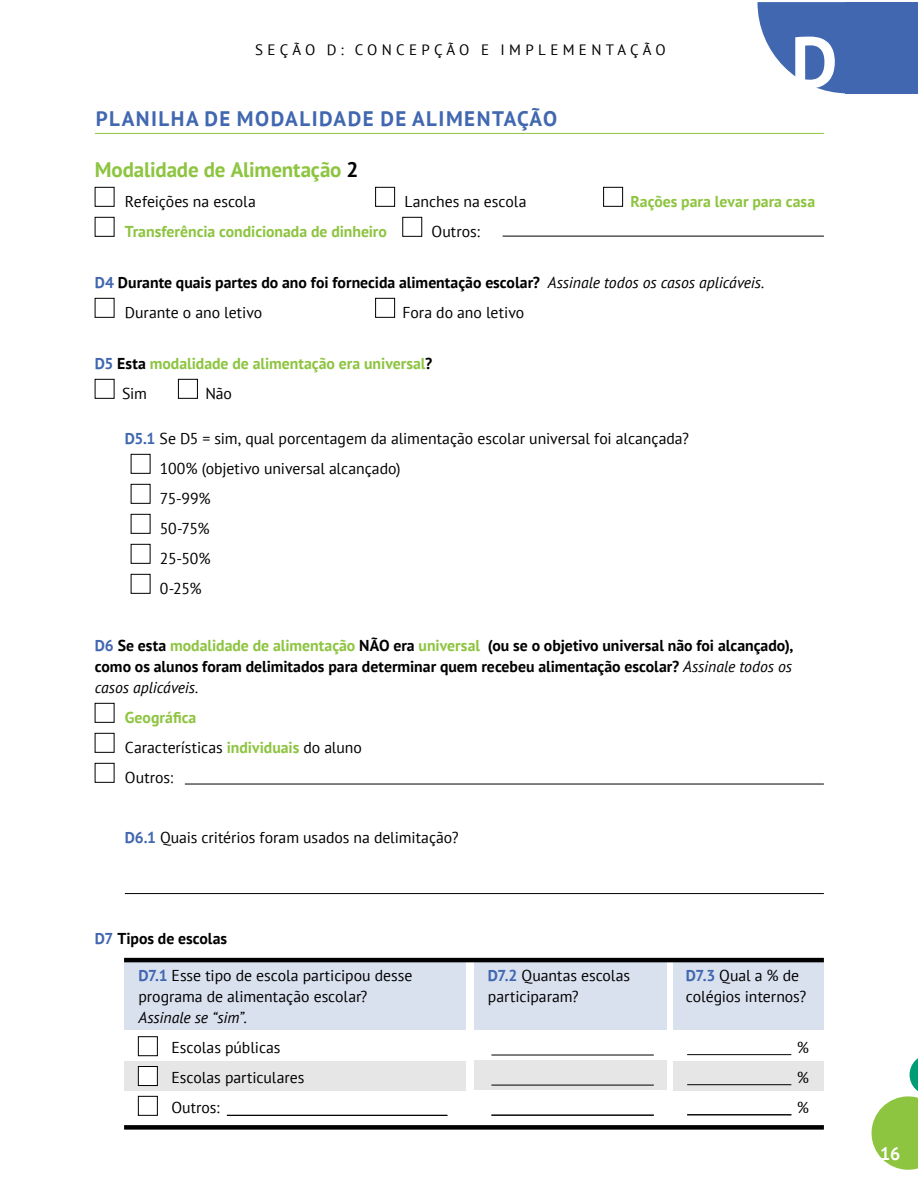
<style>
.page{position:relative;width:918px;height:1188px;background:#fff}
.page>*{position:absolute;margin:0;border:0;box-sizing:border-box;transform-origin:0 0}
.t1{font:700 72px "PT Sans";color:#fff}
.t2{font:700 21px "PT Sans";letter-spacing:.07em;color:#4067b0}
.t3{font:700 21px "PT Sans";letter-spacing:-.01em;color:#8dc440}
.t4{font:700 18px "PT Sans";color:#fff}
.t5{font:15.75px/30px "PT Sans";letter-spacing:-.005em;color:#000}
.t6{font:700 15.75px/21px "PT Sans";color:#000}
.t7{font:700 15.75px/30px "PT Sans";color:#8dc440}
.t8{font:italic 15.75px "PT Sans";letter-spacing:-.005em;color:#000}
.t9{font:15px "PT Sans";letter-spacing:.29em;color:#000}
.s1{color:#000}
.s2{color:#4067b0}
.s3{font-weight:400;font-style:italic}
.s4{font-weight:400}
.s5{font-weight:400;color:#000}
.s6{font-weight:700;color:#4067b0}
.s7{color:#8dc440}
.s8{font-weight:700;color:#8dc440}
</style>
<div class="page">
<svg style="left:872px;top:1058px;width:46px;height:112px"></svg>
<svg style="left:757px;top:2px;width:161px;height:91px;background:#5779b9"></svg>
<div style="left:124px;top:1061px;width:342px;height:30px;background:#e6e6e6"></div>
<div style="left:124px;top:962px;width:342px;height:68px;background:#d9e1ef"></div>
<div style="left:124px;top:1125px;width:700px;height:5px;background:#000"></div>
<div style="left:674px;top:1061px;width:150px;height:30px;background:#e6e6e6"></div>
<div style="left:674px;top:962px;width:150px;height:68px;background:#d9e1ef"></div>
<div style="left:474px;top:1060px;width:192px;height:30px;background:#e6e6e6"></div>
<div style="left:474px;top:962px;width:192px;height:67px;background:#d9e1ef"></div>
<hr style="left:124px;top:958px;width:700px;height:4px;background:#000">
<hr style="left:185px;top:784px;width:639px;height:1px;background:#000">
<div style="left:138px;top:1037px;width:20px;height:19px;border:1px solid #000"></div>
<div style="left:138px;top:1067px;width:19px;height:19px;background:#fff"></div>
<div style="left:138px;top:1066px;width:20px;height:20px;border:1px solid #000"></div>
<div style="left:138px;top:1096px;width:20px;height:20px;border:1px solid #000"></div>
<hr style="left:227px;top:1115px;width:220px;height:1px;background:#000">
<hr style="left:491px;top:1115px;width:163px;height:1px;background:#000">
<hr style="left:491px;top:1085px;width:163px;height:1px;background:#000">
<hr style="left:491px;top:1055px;width:163px;height:1px;background:#000">
<hr style="left:687px;top:1115px;width:104px;height:1px;background:#000">
<hr style="left:687px;top:1084px;width:104px;height:1px;background:#000">
<hr style="left:687px;top:1054px;width:104px;height:1px;background:#000">
<hr style="left:95px;top:133px;width:729px;height:1px;background:#8dc440">
<hr style="left:125px;top:893px;width:699px;height:1px;background:#000">
<div style="left:95px;top:187px;width:19px;height:20px;border:1px solid #000"></div>
<div style="left:375px;top:187px;width:20px;height:20px;border:1px solid #000"></div>
<div style="left:603px;top:187px;width:20px;height:20px;border:1px solid #000"></div>
<div style="left:95px;top:217px;width:19px;height:20px;border:1px solid #000"></div>
<div style="left:403px;top:217px;width:19px;height:20px;border:1px solid #000"></div>
<div style="left:95px;top:298px;width:19px;height:20px;border:1px solid #000"></div>
<div style="left:375px;top:298px;width:20px;height:20px;border:1px solid #000"></div>
<div style="left:95px;top:379px;width:19px;height:20px;border:1px solid #000"></div>
<div style="left:178px;top:379px;width:20px;height:20px;border:1px solid #000"></div>
<div style="left:131px;top:454px;width:19px;height:20px;border:1px solid #000"></div>
<div style="left:131px;top:484px;width:19px;height:20px;border:1px solid #000"></div>
<div style="left:131px;top:514px;width:19px;height:20px;border:1px solid #000"></div>
<div style="left:131px;top:544px;width:19px;height:20px;border:1px solid #000"></div>
<div style="left:131px;top:574px;width:19px;height:20px;border:1px solid #000"></div>
<div style="left:95px;top:703px;width:19px;height:20px;border:1px solid #000"></div>
<div style="left:95px;top:733px;width:19px;height:20px;border:1px solid #000"></div>
<div style="left:95px;top:763px;width:19px;height:20px;border:1px solid #000"></div>
<hr style="left:503px;top:236px;width:321px;height:1px;background:#000">
<p class="t9" style="left:255px;top:40px;width:412px">SEÇÃO D: CONCEPÇÃO E IMPLEMENTAÇÃO</p>
<h1 class="t1" style="left:791px;top:15px;width:48px">D</h1>
<h2 class="t2" style="left:96px;top:105px;width:463px">PLANILHA DE MODALIDADE DE ALIMENTAÇÃO</h2>
<h2 class="t3" style="left:95px;top:155px;width:265px">Modalidade de Alimentação <span class="s1">2</span></h2>
<p class="t5" style="left:125px;top:186px;width:133px">Refeições na escola</p>
<p class="t5" style="left:404px;top:186px;width:124px">Lanches na escola</p>
<p class="t7" style="left:631px;top:186px;width:186px">Rações para levar para casa</p>
<p class="t7" style="left:125px;top:216px;width:264px">Transferência condicionada de dinheiro</p>
<p class="t5" style="left:432px;top:216px;width:50px">Outros:</p>
<p class="t6" style="left:125px;top:267px;width:641px;line-height:30px;text-indent:-30px"><span class="s2">D4</span> Durante quais partes do ano foi fornecida alimentação escolar? <span class="s3">Assinale todos os casos aplicáveis.<br></span><span class="s4">Durante o ano letivo</span></p>
<p class="t5" style="left:403px;top:297px;width:123px">Fora do ano letivo</p>
<p class="t7" style="left:122px;top:348px;width:312px;text-indent:-27px"><span class="s2">D5</span> <span class="s1">Esta</span> modalidade de alimentação era universal<span class="s1">?<br></span><span class="s5">Sim</span></p>
<p class="t5" style="left:205px;top:378px;width:28px">Não</p>
<p class="t5" style="left:160px;top:423px;width:530px;text-indent:-35px"><span class="s6">D5.1</span> Se D5 = sim, qual porcentagem da alimentação escolar universal foi alcançada?<br>100% (objetivo universal alcançado)<br>75-99%<br>50-75%<br>25-50%<br>0-25%</p>
<p class="t6" style="left:95px;top:634px;width:700px;text-align:justify"><span class="s2">D6</span> Se esta <span class="s7">modalidade de alimentação</span> NÃO era <span class="s7">universal</span> (ou se o objetivo universal não foi alcançado), como os alunos foram delimitados para determinar quem recebeu alimentação escolar? <span class="s3">Assinale todos os casos aplicáveis.</span></p>
<p class="t5" style="left:125px;top:702px;width:239px"><span class="s8">Geográfica<br></span>Características <span class="s8">individuais</span> do aluno<br>Outros:</p>
<p class="t5" style="left:125px;top:822px;width:335px"><span class="s6">D6.1</span> Quais critérios foram usados na delimitação?</p>
<p class="t6" style="left:95px;top:927px;width:134px"><span class="s2">D7</span> Tipos de escolas</p>
<p class="t5" style="left:138px;top:960px;width:276px"><span class="s6">D7.1</span> Esse tipo de escola participou desse</p>
<p class="t5" style="left:488px;top:960px;width:144px"><span class="s6">D7.2</span> Quantas escolas</p>
<p class="t5" style="left:686px;top:960px;width:115px"><span class="s6">D7.3</span> Qual a % de</p>
<p class="t5" style="left:138px;top:981px;width:230px">programa de alimentação escolar?</p>
<p class="t5" style="left:488px;top:981px;width:92px">participaram?</p>
<p class="t5" style="left:686px;top:981px;width:122px">colégios internos?</p>
<p class="t8" style="left:138px;top:1008px;width:110px">Assinale se “sim”.</p>
<p class="t5" style="left:171px;top:1032px;width:111px">Escolas públicas</p>
<p class="t5" style="left:797px;top:1032px;width:14px">%</p>
<p class="t5" style="left:171px;top:1062px;width:135px">Escolas particulares</p>
<p class="t5" style="left:797px;top:1062px;width:14px">%</p>
<p class="t5" style="left:171px;top:1092px;width:50px">Outros:</p>
<p class="t5" style="left:797px;top:1092px;width:14px">%</p>
<p class="t4" style="left:880px;top:1142px;width:22px">16</p>
</div>
